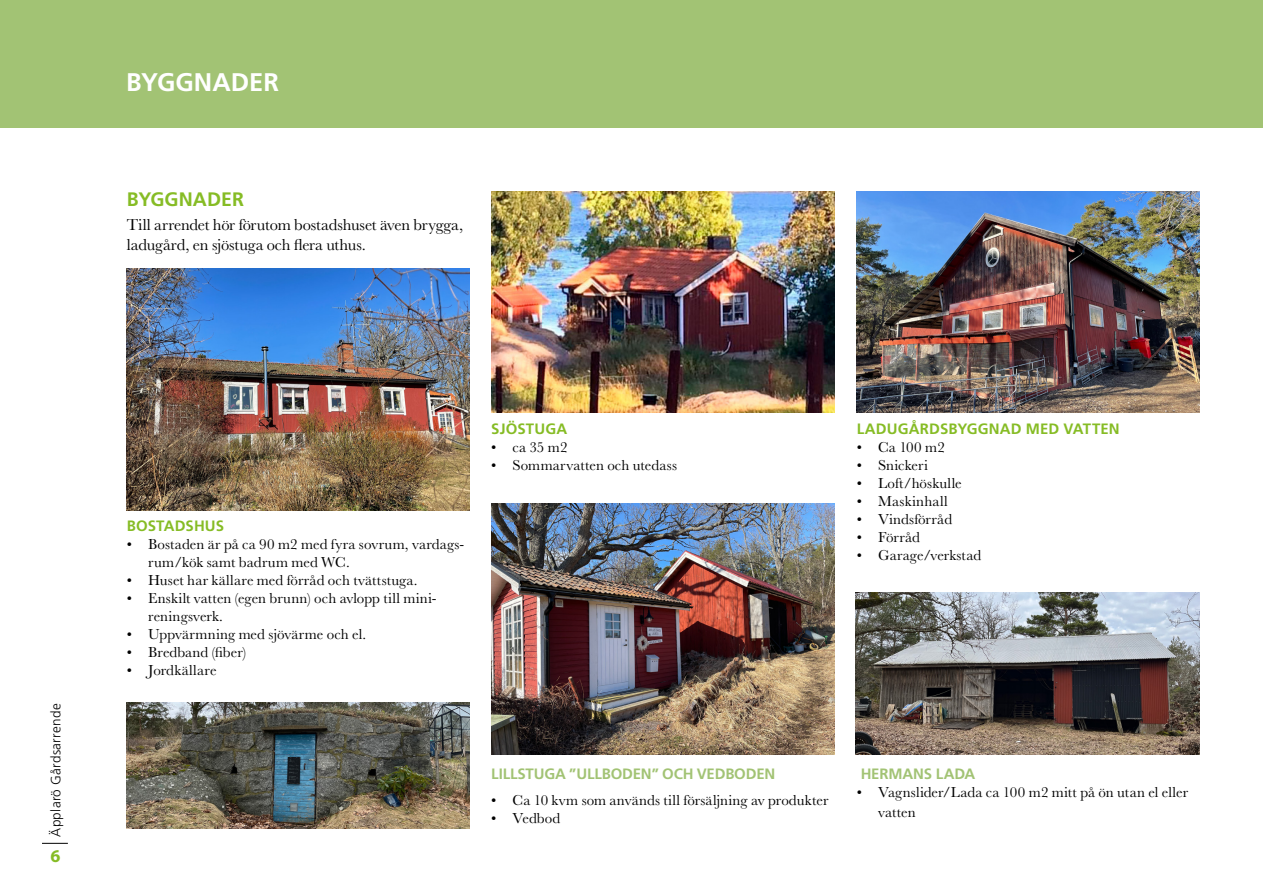
<style>
.page{position:relative;width:1263px;height:893px;background:#fff}
.page>*{position:absolute;margin:0;border:0;box-sizing:border-box;transform-origin:0 0}
.t1{font:700 25.5px "Frutiger LT Std";color:#fff}
.t2{font:700 19.5px "Frutiger LT Std";color:#86bc25}
.t3{font:700 18px "Myriad Pro";color:#86bc25}
.t4{font:16.5px/19.8px "Baskerville MT Std";letter-spacing:-.01em;color:#000}
.t5{font:15px/18px "Baskerville MT Std";letter-spacing:.01em;color:#000}
.t6{font:700 15px "Frutiger LT Std";letter-spacing:.005em;color:#86bc25}
.t7{font:700 15px "Frutiger LT Std";letter-spacing:-.01em;color:#a2c374}
.t8{font:300 13.5px "Frutiger LT Std";letter-spacing:.02em;color:#000}
</style>
<div class="page">
<div style="left:0;top:0;width:1263px;height:128px;background:#a2c374"></div>
<svg style="left:42px;top:843px;width:26px;height:1px"></svg>
<img style="left:491px;top:191px;width:344px;height:221px">
<img style="left:856px;top:191px;width:343px;height:221px">
<img style="left:127px;top:702px;width:343px;height:127px">
<img style="left:492px;top:503px;width:343px;height:252px">
<img style="left:856px;top:592px;width:343px;height:163px">
<img style="left:126px;top:268px;width:343px;height:243px">
<h1 class="t1" style="left:126px;top:68px;width:154px">BYGGNADER</h1>
<h2 class="t2" style="left:127px;top:188px;width:118px">BYGGNADER</h2>
<p class="t4" style="left:127px;top:215px;width:338px">Till arrendet hör förutom bostadshuset även brygga, ladugård, en sjöstuga och flera uthus.</p>
<p class="t8" style="left:48px;top:837px;width:135px;rotate:-90deg">Äpplarö Gårdsarrende</p>
<p class="t3" style="left:50px;top:844px;width:11px">6</p>
<p class="t6" style="left:127px;top:517px;width:99px">BOSTADSHUS</p>
<p class="t5" style="left:148px;top:535px;width:318px;text-indent:-21px">• Bostaden är på ca 90 m2 med fyra sovrum, vardags&shy;rum/kök samt badrum med WC.</p>
<p class="t5" style="left:127px;top:571px;width:292px">• Huset har källare med förråd och tvättstuga.</p>
<p class="t5" style="left:148px;top:589px;width:290px;text-indent:-21px">• Enskilt vatten (egen brunn) och avlopp till mini&shy;reningsverk.</p>
<p class="t5" style="left:127px;top:625px;width:241px">• Uppvärmning med sjövärme och el.</p>
<p class="t5" style="left:127px;top:643px;width:121px">• Bredband (fiber)</p>
<p class="t5" style="left:127px;top:661px;width:91px">• Jordkällare</p>
<p class="t6" style="left:491px;top:420px;width:78px">SJÖSTUGA</p>
<p class="t5" style="left:491px;top:438px;width:78px">• ca 35 m2</p>
<p class="t5" style="left:491px;top:456px;width:187px">• Sommarvatten och utedass</p>
<p class="t6" style="left:857px;top:420px;width:264px">LADUGÅRDSBYGGNAD MED VATTEN</p>
<p class="t5" style="left:857px;top:438px;width:90px">• Ca 100 m2</p>
<p class="t5" style="left:857px;top:456px;width:72px">• Snickeri</p>
<p class="t5" style="left:857px;top:474px;width:106px">• Loft/höskulle</p>
<p class="t5" style="left:857px;top:492px;width:92px">• Maskinhall</p>
<p class="t5" style="left:857px;top:510px;width:97px">• Vindsförråd</p>
<p class="t5" style="left:857px;top:528px;width:65px">• Förråd</p>
<p class="t5" style="left:857px;top:546px;width:126px">• Garage/verkstad</p>
<p class="t7" style="left:491px;top:765px;width:286px">LILLSTUGA ”ULLBODEN” OCH VEDBODEN</p>
<p class="t5" style="left:491px;top:791px;width:339px">• Ca 10 kvm som används till försäljning av produkter</p>
<p class="t5" style="left:491px;top:809px;width:70px">• Vedbod</p>
<p class="t7" style="left:861px;top:765px;width:116px">HERMANS LADA</p>
<p class="t5" style="left:878px;top:782px;width:312px;line-height:19.8px;text-indent:-21px">• Vagnslider/Lada ca 100 m2 mitt på ön utan el eller vatten</p>
</div>
